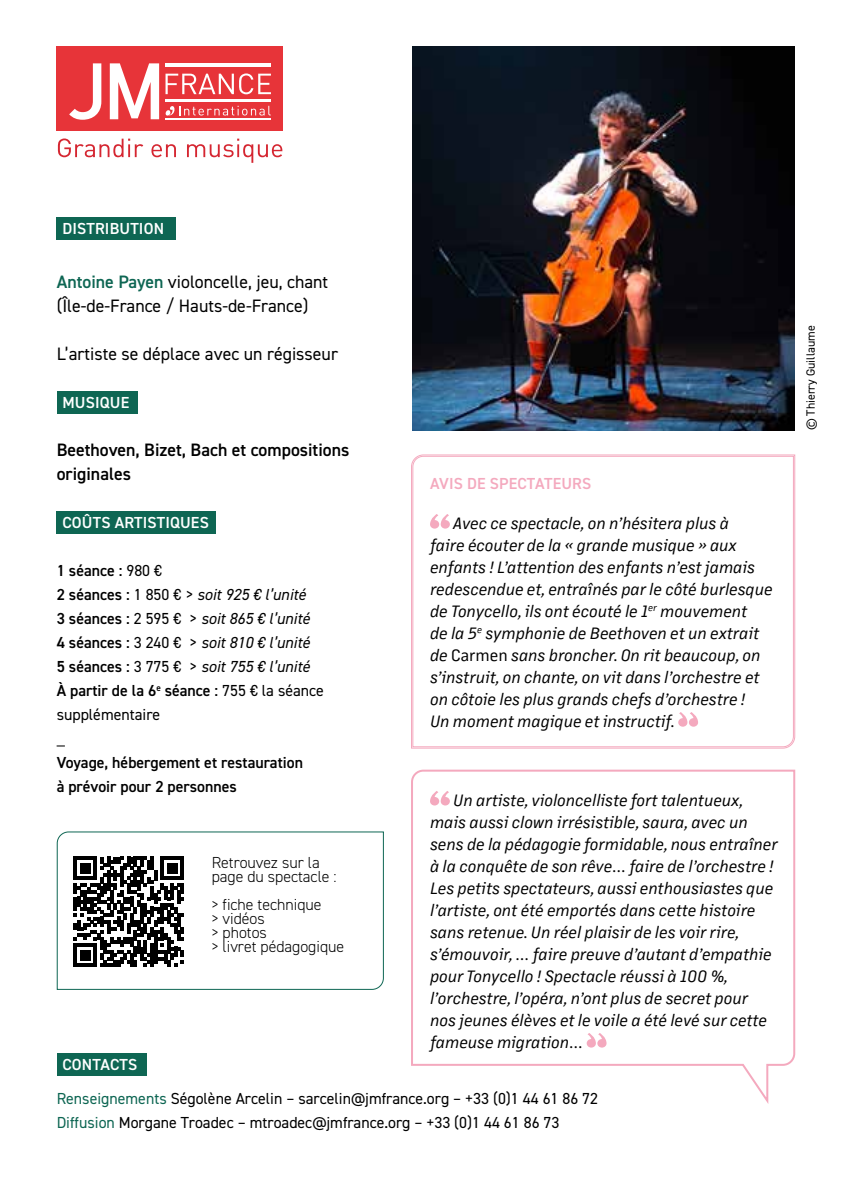
<style>
.page{position:relative;width:851px;height:1191px;background:#fff}
.page>*{position:absolute;margin:0;border:0;box-sizing:border-box;transform-origin:0 0}
.t1{font:18px/24px "DIN2014";color:#000}
.t2{font:600 18px/24px "DIN2014";color:#000}
.t3{font:italic 16px/22px "Margin MVB";color:#000}
.t4{font:600 16px/24px "DIN2014";color:#000}
.t5{font:16px/24px "DIN2014";color:#000}
.t6{font:300 16px/14px "DIN2014";color:#000}
.t7{font:600 16px "DIN2014";letter-spacing:.01em;color:#fff}
.t8{font:600 16px "DIN2014";letter-spacing:.01em;color:#f4a9be}
.t9{font:12px "DIN2014";color:#000}
.s1{font-weight:600;color:#0e6653}
.s2{font-weight:400}
.s3{font-weight:400;font-style:italic}
.s4{font-style:normal}
.s5{color:#0e6653}
</style>
<div class="page">
<svg style="left:56px;top:831px;width:328px;height:159px"></svg>
<div style="left:57px;top:217px;width:119px;height:23px;background:#0e6653"></div>
<div style="left:57px;top:391px;width:80px;height:23px;background:#0e6653"></div>
<div style="left:57px;top:511px;width:159px;height:23px;background:#0e6653"></div>
<img style="left:412px;top:47px;width:382px;height:383px">
<div style="left:57px;top:1053px;width:89px;height:23px;background:#0e6653"></div>
<svg style="left:74px;top:856px;width:110px;height:111px"></svg>
<svg style="left:411px;top:454px;width:384px;height:295px;background:#f7c4d2"></svg>
<svg style="left:412px;top:456px;width:381px;height:291px"></svg>
<svg style="left:411px;top:769px;width:385px;height:335px"></svg>
<svg style="left:430px;top:791px;width:20px;height:14px"></svg>
<svg style="left:586px;top:1033px;width:20px;height:14px"></svg>
<div style="left:57px;top:47px;width:226px;height:84px;background:#e73439"></div>
<hr style="left:165px;top:100px;width:106px;height:2px;background:#fff">
<hr style="left:165px;top:119px;width:106px;height:1px;background:#fff">
<hr style="left:165px;top:64px;width:106px;height:3px;background:#fff">
<svg style="left:69px;top:63px;width:32px;height:57px"></svg>
<svg style="left:110px;top:63px;width:49px;height:56px"></svg>
<svg style="left:165px;top:106px;width:106px;height:10px"></svg>
<svg style="left:165px;top:73px;width:106px;height:21px"></svg>
<svg style="left:58px;top:138px;width:85px;height:19px"></svg>
<svg style="left:151px;top:144px;width:25px;height:13px"></svg>
<svg style="left:187px;top:139px;width:95px;height:24px"></svg>
<p class="t7" style="left:62px;top:218px;width:103px">DISTRIBUTION</p>
<p class="t1" style="left:57px;top:269px;width:273px"><span class="s1">Antoine Payen</span> violoncelle, jeu, chant (Île-de-France / Hauts-de-France)</p>
<p class="t1" style="left:57px;top:341px;width:283px">L’artiste se déplace avec un régisseur</p>
<p class="t7" style="left:62px;top:391px;width:68px">MUSIQUE</p>
<p class="t2" style="left:57px;top:437px;width:294px">Beethoven, Bizet, Bach et compositions originales</p>
<p class="t7" style="left:62px;top:511px;width:148px">COÛTS ARTISTIQUES</p>
<p class="t4" style="left:57px;top:558px;width:269px">1 séance : <span class="s2">980 €<br></span>2 séances : <span class="s2">1 850 € &gt;</span> <span class="s3">soit 925 € l’unité<br></span>3 séances : <span class="s2">2 595 € &gt;</span> <span class="s3">soit 865 € l’unité<br></span>4 séances : <span class="s2">3 240 € &gt;</span> <span class="s3">soit 810 € l’unité<br></span>5 séances : <span class="s2">3 775 € &gt;</span> <span class="s3">soit 755 € l’unité<br></span>À partir de la 6<sup>e</sup> séance : <span class="s2">755 € la séance supplémentaire<br>_</span></p>
<p class="t4" style="left:57px;top:750px;width:248px">Voyage, hébergement et restauration à prévoir pour 2 personnes</p>
<p class="t7" style="left:62px;top:1053px;width:76px">CONTACTS</p>
<p class="t6" style="left:212px;top:855px;width:126px">Retrouvez sur la page du spectacle :</p>
<p class="t6" style="left:212px;top:897px;width:134px">&gt; fiche technique<br>&gt; vidéos<br>&gt; photos<br>&gt; livret pédagogique</p>
<p class="t8" style="left:430px;top:472px;width:163px">AVIS DE SPECTATEURS</p>
<p class="t3" style="left:430px;top:511px;width:344px;text-indent:23px">Avec ce spectacle, on n’hésitera plus à<br>faire écouter de la « grande musique » aux enfants ! L’attention des enfants n’est jamais redescendue et, entraînés par le côté burlesque de Tonycello, ils ont écouté le 1<sup>er</sup> mouvement<br>de la 5<sup>e</sup> symphonie de Beethoven et un extrait de <span class="s4">Carmen</span> sans broncher. On rit beaucoup, on s’instruit, on chante, on vit dans l’orchestre et on côtoie les plus grands chefs d’orchestre !<br>Un moment magique et instructif.</p>
<p class="t3" style="left:430px;top:788px;width:349px;text-indent:23px">Un artiste, violoncelliste fort talentueux, mais aussi clown irrésistible, saura, avec un sens de la pédagogie formidable, nous entraîner à la conquête de son rêve… faire de l’orchestre !<br>Les petits spectateurs, aussi enthousiastes que l’artiste, ont été emportés dans cette histoire sans retenue. Un réel plaisir de les voir rire, s’émouvoir, … faire preuve d’autant d’empathie pour Tonycello ! Spectacle réussi à 100 %, l’orchestre, l’opéra, n’ont plus de secret pour nos jeunes élèves et le voile a été levé sur cette fameuse migration…</p>
<p class="t5" style="left:57px;top:1086px;width:543px"><span class="s5">Renseignements</span> Ségolène Arcelin – sarcelin@jmfrance.org – +33 (0)1 44 61 86 72<br><span class="s5">Diffusion</span> Morgane Troadec – mtroadec@jmfrance.org – +33 (0)1 44 61 86 73</p>
<p class="t9" style="left:803px;top:430px;width:106px;rotate:-90deg">© Thierry Guillaume</p>
</div>
